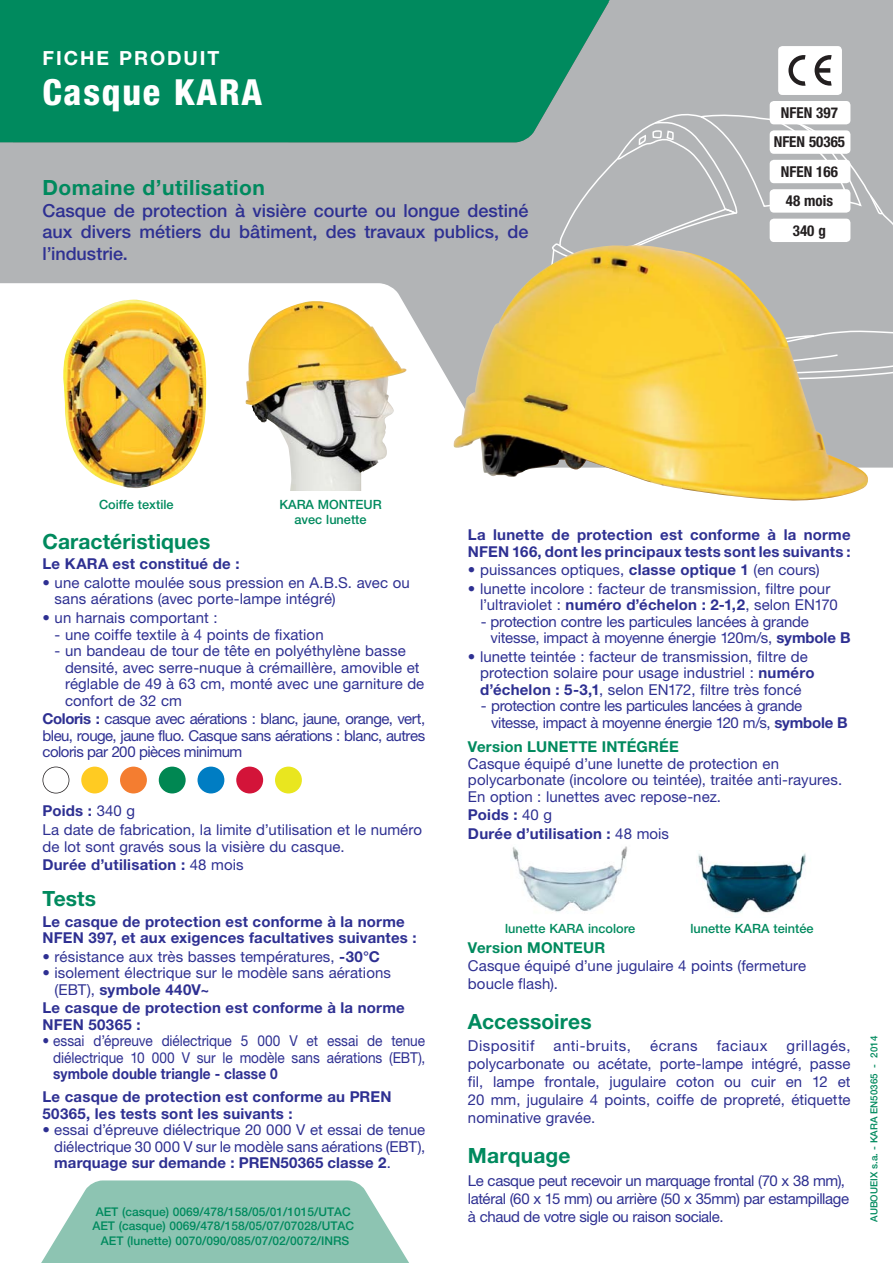
<style>
.page{position:relative;width:893px;height:1263px;background:#fff}
.page>*{position:absolute;margin:0;border:0;box-sizing:border-box;transform-origin:0 0}
.t1{font:800 condensed 36px "Helvetica Neue LT Std";letter-spacing:.05em;color:#fff}
.t2{font:700 21px "Helvetica Neue LT Std";letter-spacing:.01em;color:#008a5e}
.t3{font:700 19.5px "Helvetica Neue LT Std";letter-spacing:.1em;color:#fff}
.t4{font:500 18px/21.6px "Helvetica Neue LT Std";color:#2e3092;text-align:justify}
.t5{font:15px/16.5px "Helvetica Neue LT Std";color:#2e3092}
.t6{font:700 15px/16.5px "Helvetica Neue LT Std";letter-spacing:.015em;color:#2e3092}
.t7{font:15px/18px "Helvetica Neue LT Std";letter-spacing:-.025em;color:#2e3092}
.t8{font:15px/16.5px "Helvetica Neue LT Std";color:#2e3092;text-align:right;scale:.91 1}
.t9{font:15px/16.5px "Helvetica Neue LT Std";letter-spacing:-.02em;color:#2e3092}
.t10{font:15px/16.5px "Helvetica Neue LT Std";letter-spacing:-.03em;color:#2e3092}
.t11{font:700 15px/23px "Helvetica Neue LT Std";letter-spacing:.015em;color:#2e3092;scale:.91 1}
.t12{font:700 15px "Helvetica Neue LT Std";letter-spacing:.01em;color:#008a5e}
.t13{font:700 condensed 15px/29.4px "Helvetica Neue LT Std";color:#231f20;text-align:center}
.t14{font:15px "Helvetica Neue LT Std";letter-spacing:.03em;color:#2e3092}
.t15{font:500 12.75px/15.3px "Helvetica Neue LT Std";color:#008a5e;text-align:center}
.t16{font:500 12px/14.4px "Helvetica Neue LT Std";color:#008a5e;text-align:center}
.t17{font:500 9.75px "Helvetica Neue LT Std";color:#008a5e}
.s1{font-weight:700}
.s2{font-weight:400}
</style>
<div class="page">
<div style="left:0;top:0;width:893px;height:283px;background:#b2b4b6"></div>
<svg style="left:0;top:283px;width:893px;height:206px"></svg>
<div style="left:0;top:0;width:621px;height:142px;background:#008a5e"></div>
<svg style="left:527px;top:113px;width:366px;height:268px;background:#b4b7b8"></svg>
<img style="left:245px;top:300px;width:162px;height:191px">
<img style="left:512px;top:846px;width:115px;height:66px">
<img style="left:698px;top:853px;width:108px;height:61px">
<svg style="left:41px;top:1180px;width:368px;height:83px;background:#9dccbc"></svg>
<img style="left:63px;top:300px;width:143px;height:188px">
<img style="left:453px;top:243px;width:416px;height:258px">
<svg style="left:43px;top:767px;width:26px;height:26px"></svg>
<div style="left:81px;top:767px;width:27px;height:26px;background:#ffcb22;border-radius:50%"></div>
<div style="left:275px;top:767px;width:27px;height:26px;background:#e9e61f;border-radius:50%"></div>
<div style="left:120px;top:767px;width:27px;height:26px;background:#f47d30;border-radius:50%"></div>
<div style="left:159px;top:767px;width:27px;height:26px;background:#008752;border-radius:50%"></div>
<div style="left:197px;top:767px;width:27px;height:26px;background:#007dc3;border-radius:50%"></div>
<div style="left:236px;top:767px;width:27px;height:26px;background:#d31439;border-radius:50%"></div>
<div style="left:778px;top:46px;width:64px;height:49px;background:#fff;border-radius:4px"></div>
<svg style="left:788px;top:55px;width:17px;height:31px"></svg>
<svg style="left:815px;top:55px;width:17px;height:31px"></svg>
<div style="left:770px;top:101px;width:80px;height:23px;background:#fff;border-radius:4px"></div>
<div style="left:770px;top:189px;width:80px;height:24px;background:#fff;border-radius:4px"></div>
<div style="left:770px;top:130px;width:80px;height:24px;background:#fff;border-radius:4px"></div>
<div style="left:770px;top:160px;width:80px;height:23px;background:#fff;border-radius:4px"></div>
<div style="left:770px;top:219px;width:80px;height:23px;background:#fff;border-radius:4px"></div>
<h3 class="t3" style="left:43px;top:51px;width:179px">FICHE PRODUIT</h3>
<h1 class="t1" style="left:43px;top:80px;width:221px">Casque KARA</h1>
<h2 class="t2" style="left:43px;top:180px;width:224px">Domaine d’utilisation</h2>
<p class="t4" style="left:43px;top:202px;width:487px">Casque de protection à visière courte ou longue destiné aux divers métiers du bâtiment, des travaux publics, de l’industrie.</p>
<p class="t13" style="left:781px;top:100px;width:58px">NFEN 397</p>
<p class="t13" style="left:774px;top:129px;width:73px">NFEN 50365<br>NFEN 166</p>
<p class="t13" style="left:786px;top:188px;width:49px">48 mois</p>
<p class="t13" style="left:793px;top:217px;width:35px">340 g</p>
<p class="t15" style="left:99px;top:498px;width:76px">Coiffe textile</p>
<p class="t15" style="left:279px;top:498px;width:104px">KARA MONTEUR avec lunette</p>
<h2 class="t2" style="left:43px;top:534px;width:169px">Caractéristiques</h2>
<p class="t6" style="left:43px;top:557px;width:199px">Le KARA est constitué de :</p>
<p class="t5" style="left:55px;top:576px;width:357px;text-indent:-12px">• une calotte moulée sous pression en A.B.S. avec ou sans aérations (avec porte-lampe intégré)</p>
<p class="t5" style="left:43px;top:611px;width:177px">• un harnais comportant :</p>
<p class="t5" style="left:55px;top:628px;width:271px">- une coiffe textile à 4 points de fixation</p>
<p class="t5" style="left:65px;top:644px;width:361px;text-indent:-10px">- un bandeau de tour de tête en polyéthylène basse densité, avec serre-nuque à crémaillère, amovible et réglable de 49 à 63 cm, monté avec une garniture de confort de 32 cm</p>
<p class="t5" style="left:43px;top:712px;width:384px;text-align:justify"><span class="s1">Coloris :</span> casque avec aérations : blanc, jaune, orange, vert, bleu, rouge, jaune fluo. Casque sans aérations : blanc, autres coloris par 200 pièces minimum</p>
<p class="t5" style="left:43px;top:803px;width:381px;line-height:18.6px"><span class="s1">Poids :</span> 340 g<br>La date de fabrication, la limite d’utilisation et le numéro</p>
<p class="t5" style="left:43px;top:839px;width:304px;line-height:18.6px">de lot sont gravés sous la visière du casque.<br><span class="s1">Durée d’utilisation :</span> 48 mois</p>
<h2 class="t2" style="left:43px;top:891px;width:55px">Tests</h2>
<p class="t6" style="left:43px;top:915px;width:376px">Le casque de protection est conforme à la norme<br>NFEN 397, et aux exigences facultatives suivantes :</p>
<p class="t5" style="left:43px;top:950px;width:339px">• résistance aux très basses températures, <span class="s1">-30°C</span></p>
<p class="t5" style="left:55px;top:966px;width:338px;text-indent:-12px">• isolement électrique sur le modèle sans aérations (EBT), <span class="s1">symbole 440V~</span></p>
<p class="t6" style="left:43px;top:1002px;width:364px">Le casque de protection est conforme à la norme<br>NFEN 50365 :</p>
<p class="t8" style="left:43px;top:1035px;width:422px">• essai d’épreuve diélectrique 5 000 V et essai de tenue diélectrique 10 000 V sur le modèle sans aérations (EBT),</p>
<p class="t11" style="left:43px;top:1064px;width:385px;text-indent:11px">symbole double triangle - classe 0<br>Le casque de protection est conforme au PREN</p>
<p class="t6" style="left:43px;top:1107px;width:252px">50365, les tests sont les suivants :</p>
<p class="t5" style="left:54px;top:1123px;width:372px;text-align:justify;text-indent:-12px"><span class="s1">•</span> essai d’épreuve diélectrique 20 000 V et essai de tenue diélectrique 30 000 V sur le modèle sans aérations (EBT), <span class="s1">marquage sur demande : PREN50365 classe 2</span>.</p>
<p class="t16" style="left:92px;top:1206px;width:263px">AET (casque) 0069/478/158/05/01/1015/UTAC<br>AET (casque) 0069/478/158/05/07/07028/UTAC<br>AET (lunette) 0070/090/085/07/02/0072/INRS</p>
<p class="t6" style="left:468px;top:528px;width:384px">La lunette de protection est conforme à la norme<br>NFEN 166, dont les principaux tests sont les suivants :</p>
<p class="t5" style="left:468px;top:563px;width:353px">• puissances optiques, <span class="s1">classe optique 1</span> (en cours)</p>
<p class="t5" style="left:480px;top:582px;width:359px;text-indent:-12px">• lunette incolore : facteur de transmission, filtre pour l’ultraviolet : <span class="s1">numéro d’échelon : 2-1,2</span>, selon EN170</p>
<p class="t9" style="left:491px;top:615px;width:361px;text-indent:-10px">- protection contre les particules lancées à grande vitesse, impact à moyenne énergie 120m/s, <span class="s1">symbole B</span></p>
<p class="t5" style="left:480px;top:650px;width:336px;text-indent:-12px">• lunette teintée : facteur de transmission, filtre de protection solaire pour usage industriel : <span class="s1">numéro d’échelon : 5-3,1</span>, selon EN172, filtre très foncé</p>
<p class="t10" style="left:491px;top:700px;width:358px;text-indent:-10px">- protection contre les particules lancées à grande vitesse, impact à moyenne énergie 120 m/s, <span class="s1">symbole B</span></p>
<p class="t12" style="left:468px;top:742px;width:212px">Version LUNETTE INTÉGRÉE</p>
<p class="t5" style="left:468px;top:757px;width:376px">Casque équipé d’une lunette de protection en polycarbonate (incolore ou teintée), traitée anti-rayures.<br>En option : lunettes avec repose-nez.</p>
<p class="t6" style="left:468px;top:808px;width:203px;line-height:18.6px">Poids : <span class="s2">40 g<br></span>Durée d’utilisation : <span class="s2">48 mois</span></p>
<p class="t15" style="left:505px;top:922px;width:132px">lunette KARA incolore</p>
<p class="t15" style="left:690px;top:922px;width:125px">lunette KARA teintée</p>
<p class="t12" style="left:468px;top:942px;width:139px">Version MONTEUR</p>
<p class="t5" style="left:468px;top:958px;width:340px;line-height:18px">Casque équipé d’une jugulaire 4 points (fermeture boucle flash).</p>
<h2 class="t2" style="left:468px;top:1014px;width:125px">Accessoires</h2>
<p class="t14" style="left:468px;top:1040px;width:68px">Dispositif</p>
<p class="t14" style="left:554px;top:1040px;width:79px">anti-bruits,</p>
<p class="t5" style="left:650px;top:1039px;width:49px">écrans</p>
<p class="t14" style="left:717px;top:1040px;width:52px">faciaux</p>
<p class="t5" style="left:468px;top:1039px;width:384px;line-height:18px;text-align:justify;text-indent:319px">grillagés, polycarbonate ou acétate, porte-lampe intégré, passe fil, lampe frontale, jugulaire coton ou cuir en 12 et 20 mm, jugulaire 4 points, coiffe de propreté, étiquette nominative gravée.</p>
<h2 class="t2" style="left:468px;top:1148px;width:104px">Marquage</h2>
<p class="t7" style="left:468px;top:1173px;width:383px">Le casque peut recevoir un marquage frontal (70 x 38 mm), latéral (60 x 15 mm) ou arrière (50 x 35mm) par estampillage à chaud de votre sigle ou raison sociale.</p>
<p class="t17" style="left:871px;top:1222px;width:187px;rotate:-90deg">AUBOUEIX s.a. - KARA EN50365 - 2014</p>
</div>
